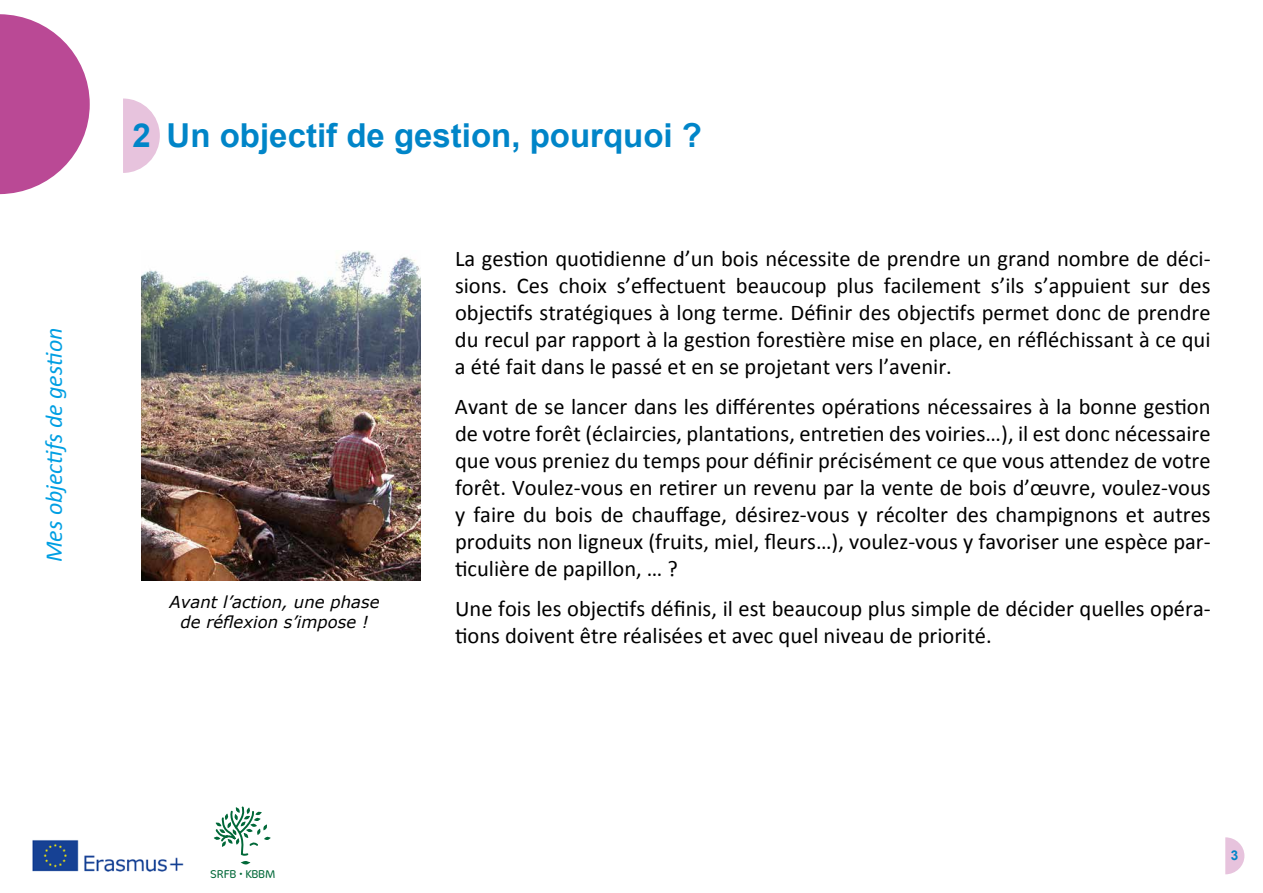
<style>
.page{position:relative;width:1263px;height:893px;background:#fff}
.page>*{position:absolute;margin:0;border:0;box-sizing:border-box;transform-origin:0 0}
.t1{font:700 33px "Arial";color:#0085c8}
.t2{font:italic 24px "Calibri";color:#009fe3}
.t3{font:22.5px/27px "Calibri";color:#000;text-align:justify}
.t4{font:italic 16.5px/19.8px "Verdana";color:#000;text-align:center}
.t5{font:700 13.5px "Arial";color:#0085c8}
.t6{font:300 11.55px "Cocon";letter-spacing:-.015em;color:#006838}
</style>
<div class="page">
<svg style="left:1225px;top:837px;width:19px;height:37px"></svg>
<svg style="left:0;top:14px;width:90px;height:180px"></svg>
<img style="left:32px;top:840px;width:152px;height:32px">
<svg style="left:214px;top:806px;width:57px;height:49px"></svg>
<svg style="left:241px;top:861px;width:9px;height:4px"></svg>
<svg style="left:123px;top:99px;width:37px;height:74px"></svg>
<img style="left:141px;top:250px;width:280px;height:330px">
<p class="t2" style="left:37px;top:562px;width:236px;rotate:-90deg">Mes objectifs de gestion</p>
<h1 class="t1" style="left:133px;top:114px;width:571px">2 Un objectif de gestion, pourquoi ?</h1>
<p class="t4" style="left:169px;top:592px;width:212px">Avant l’action, une phase de réflexion s’impose !</p>
<p class="t3" style="left:455px;top:245px;width:757px">La gestion quotidienne d’un bois nécessite de prendre un grand nombre de déci&shy;sions. Ces choix s’effectuent beaucoup plus facilement s’ils s’appuient sur des objectifs stratégiques à long terme. Définir des objectifs permet donc de prendre du recul par rapport à la gestion forestière mise en place, en réfléchissant à ce qui a été fait dans le passé et en se projetant vers l’avenir.</p>
<p class="t3" style="left:455px;top:393px;width:757px">Avant de se lancer dans les différentes opérations nécessaires à la bonne gestion de votre forêt (éclaircies, plantations, entretien des voiries…), il est donc nécessaire que vous preniez du temps pour définir précisément ce que vous attendez de votre forêt. Voulez-vous en retirer un revenu par la vente de bois d’œuvre, voulez-vous y faire du bois de chauffage, désirez-vous y récolter des champignons et autres produits non ligneux (fruits, miel, fleurs…), voulez-vous y favoriser une espèce par&shy;ticulière de papillon, … ?</p>
<p class="t3" style="left:455px;top:595px;width:757px">Une fois les objectifs définis, il est beaucoup plus simple de décider quelles opéra&shy;tions doivent être réalisées et avec quel niveau de priorité.</p>
<p class="t6" style="left:210px;top:867px;width:67px">SRFB • KBBM</p>
<p class="t5" style="left:1231px;top:846px;width:9px">3</p>
</div>
